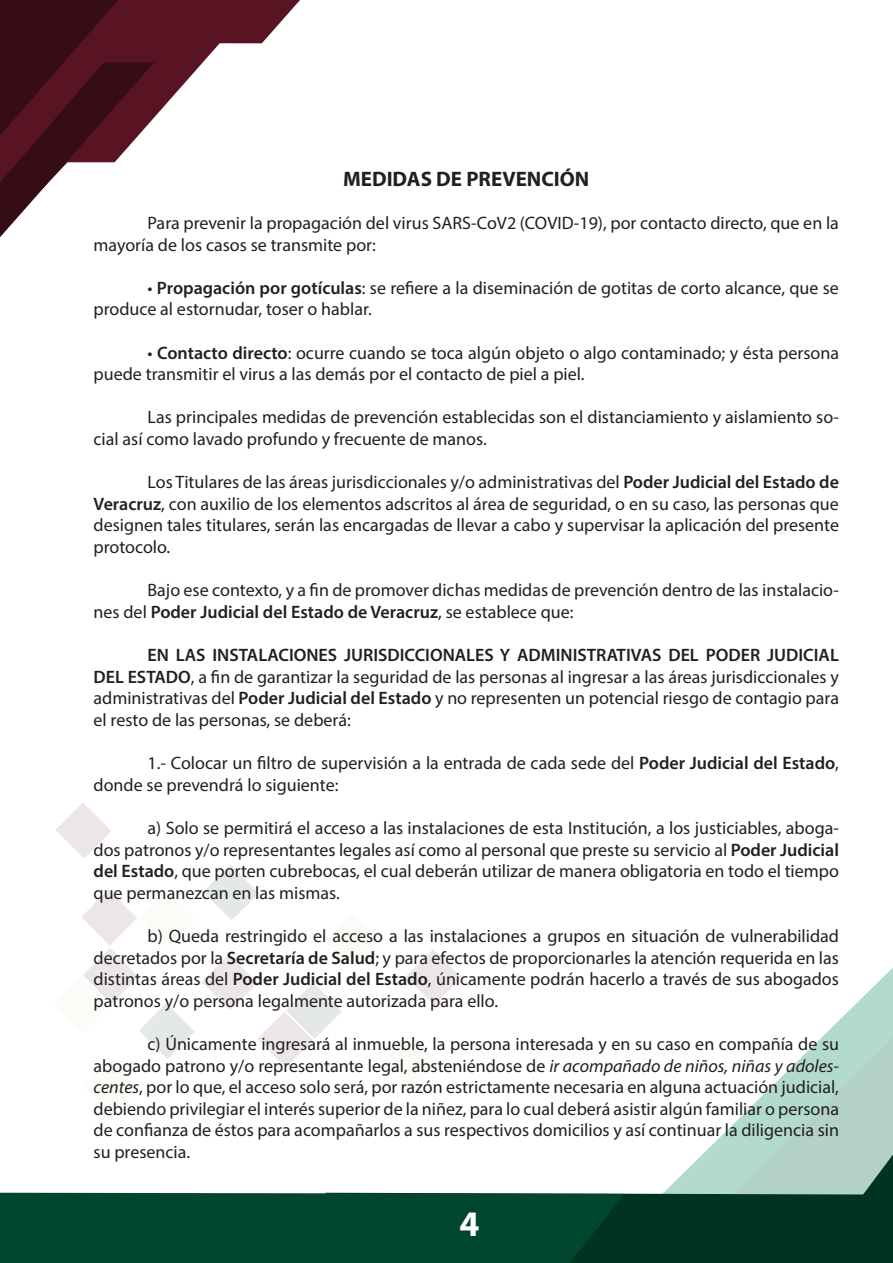
<style>
.page{position:relative;width:893px;height:1263px;background:#fff}
.page>*{position:absolute;margin:0;border:0;box-sizing:border-box;transform-origin:0 0}
.t1{font:700 36px "Myriad Pro";color:#fff}
.t2{font:700 21px "Myriad Pro";color:#231f20}
.t3{font:18px/21.6px "Myriad Pro";color:#231f20}
.s1{font-weight:600}
.s2{font-style:italic}
</style>
<div class="page">
<svg style="left:154px;top:0;width:146px;height:118px"></svg>
<svg style="left:0;top:0;width:154px;height:237px"></svg>
<svg style="left:56px;top:803px;width:55px;height:55px"></svg>
<svg style="left:0;top:865px;width:893px;height:398px"></svg>
<p class="t2" style="left:343px;top:165px;width:248px">MEDIDAS DE PREVENCIÓN</p>
<p class="t3" style="left:94px;top:212px;width:747px;text-indent:54px">Para prevenir la propagación del virus SARS-CoV2 (COVID-19), por contacto directo, que en la mayoría de los casos se transmite por:</p>
<p class="t3" style="left:94px;top:277px;width:747px;text-indent:54px">• <span class="s1">Propagación por gotículas</span>: se refiere a la diseminación de gotitas de corto alcance, que se produce al estornudar, toser o hablar.</p>
<p class="t3" style="left:94px;top:342px;width:747px;text-indent:54px">• <span class="s1">Contacto directo</span>: ocurre cuando se toca algún objeto o algo contaminado; y ésta persona puede transmitir el virus a las demás por el contacto de piel a piel.</p>
<p class="t3" style="left:94px;top:406px;width:747px;text-indent:54px">Las principales medidas de prevención establecidas son el distanciamiento y aislamiento so&shy;cial así como lavado profundo y frecuente de manos.</p>
<p class="t3" style="left:94px;top:471px;width:747px;text-align:justify;text-indent:54px">Los Titulares de las áreas jurisdiccionales y/o administrativas del <span class="s1">Poder Judicial del Estado de Veracruz</span>, con auxilio de los elementos adscritos al área de seguridad, o en su caso, las personas que designen tales titulares, serán las encargadas de llevar a cabo y supervisar la aplicación del presente protocolo.</p>
<p class="t3" style="left:94px;top:579px;width:747px;text-indent:54px">Bajo ese contexto, y a fin de promover dichas medidas de prevención dentro de las instalacio&shy;nes del <span class="s1">Poder Judicial del Estado de Veracruz</span>, se establece que:</p>
<p class="t3" style="left:94px;top:644px;width:747px;text-align:justify;text-indent:54px"><span class="s1">EN LAS INSTALACIONES JURISDICCIONALES Y ADMINISTRATIVAS DEL PODER JUDICIAL DEL ESTADO</span>, a fin de garantizar la seguridad de las personas al ingresar a las áreas jurisdiccionales y administrativas del <span class="s1">Poder Judicial del Estado</span> y no representen un potencial riesgo de contagio para el resto de las personas, se deberá:</p>
<p class="t3" style="left:94px;top:752px;width:747px;text-indent:54px">1.- Colocar un filtro de supervisión a la entrada de cada sede del <span class="s1">Poder Judicial del Estado</span>, donde se prevendrá lo siguiente:</p>
<p class="t3" style="left:94px;top:817px;width:747px;text-align:justify;text-indent:54px">a) Solo se permitirá el acceso a las instalaciones de esta Institución, a los justiciables, aboga&shy;dos patronos y/o representantes legales así como al personal que preste su servicio al <span class="s1">Poder Judicial del Estado</span>, que porten cubrebocas, el cual deberán utilizar de manera obligatoria en todo el tiempo que permanezcan en las mismas.</p>
<p class="t3" style="left:94px;top:925px;width:747px;text-align:justify;text-indent:54px">b) Queda restringido el acceso a las instalaciones a grupos en situación de vulnerabilidad decretados por la <span class="s1">Secretaría de Salud</span>; y para efectos de proporcionarles la atención requerida en las distintas áreas del <span class="s1">Poder Judicial del Estado</span>, únicamente podrán hacerlo a través de sus abogados patronos y/o persona legalmente autorizada para ello.</p>
<p class="t3" style="left:94px;top:1033px;width:747px;text-align:justify;text-indent:54px">c) Únicamente ingresará al inmueble, la persona interesada y en su caso en compañía de su abogado patrono y/o representante legal, absteniéndose de <span class="s2">ir acompañado de niños, niñas y adoles&shy;centes</span>, por lo que, el acceso solo será, por razón estrictamente necesaria en alguna actuación judicial, debiendo privilegiar el interés superior de la niñez, para lo cual deberá asistir algún familiar o persona de confianza de éstos para acompañarlos a sus respectivos domicilios y así continuar la diligencia sin</p>
<p class="t3" style="left:94px;top:1141px;width:98px">su presencia.</p>
<p class="t1" style="left:459px;top:1200px;width:21px">4</p>
</div>
